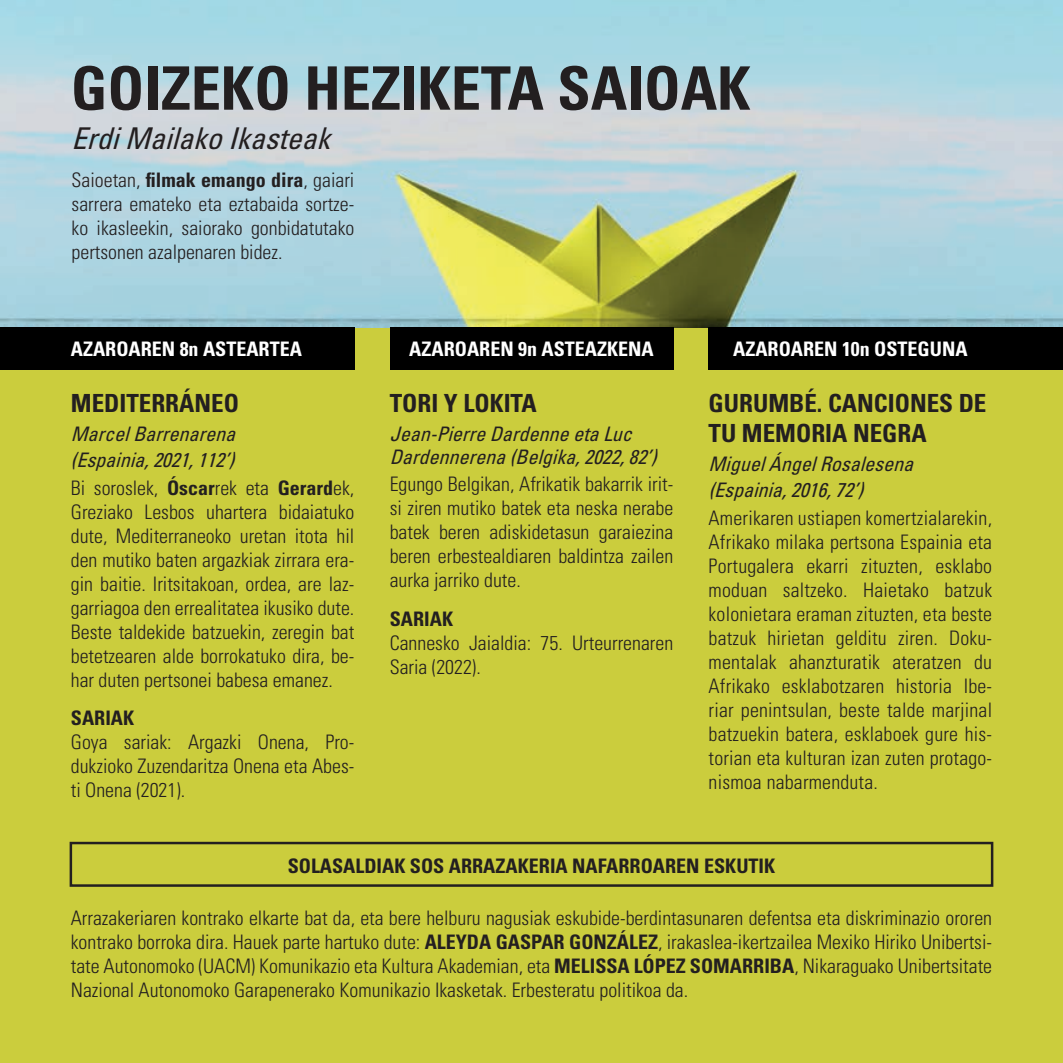
<style>
.page{position:relative;width:1063px;height:1063px;background:#fff}
.page>*{position:absolute;margin:0;border:0;box-sizing:border-box;transform-origin:0 0}
.TITULO_pelicula{font:700 condensed 60px "Univers";color:#231f20}
.TITULO_pelicula-2{font:italic condensed 30px "Univers";color:#231f20}
.SESION{font:700 condensed 25px/30px "Univers";color:#231f20}
.Texto_2{font:300 condensed 20px/24px "Univers";color:#231f20;text-align:justify}
.Datos_tecnicos_2{font:italic condensed 20px/22.5px "Univers";color:#231f20}
.TEXTO{font:300 condensed 20px/24px "Univers";color:#231f20;text-align:justify}
.Tema{font:700 condensed 20px "Univers";color:#fff}
.Texto_2-2{font:700 condensed 20px "Univers";color:#231f20}
.s1{font-weight:700}
</style>
<div class="page">
<div style="left:0;top:327px;width:1063px;height:736px;background:#cbcd3d"></div>
<img style="left:0;top:0;width:1063px;height:327px">
<div style="left:0;top:327px;width:354px;height:43px;background:#000"></div>
<div style="left:70px;top:842px;width:923px;height:45px;border:2px solid #231f20"></div>
<div style="left:390px;top:327px;width:283px;height:43px;background:#000"></div>
<div style="left:709px;top:327px;width:354px;height:43px;background:#000"></div>
<p class="TITULO_pelicula" style="left:71px;top:52px;width:681px">GOIZEKO HEZIKETA SAIOAK</p>
<p class="TITULO_pelicula-2" style="left:72px;top:120px;width:270px">ErdiMailakoIkasteak</p>
<p class="TEXTO" style="left:72px;top:168px;width:284px">Saioetan, <span class="s1">filmak emango dira</span>, gaiari sarrera emateko eta eztabaida sortze&shy;ko ikasleekin, saiorako gonbidatutako pertsonen azalpenaren bidez.</p>
<p class="Tema" style="left:71px;top:337px;width:233px">AZAROAREN 8n ASTEARTEA</p>
<p class="Tema" style="left:409px;top:337px;width:246px">AZAROAREN 9n ASTEAZKENA</p>
<p class="Tema" style="left:733px;top:337px;width:236px">AZAROAREN 10n OSTEGUNA</p>
<p class="SESION" style="left:71px;top:388px;width:170px">MEDITERRÁNEO</p>
<p class="Datos_tecnicos_2" style="left:71px;top:423px;width:173px">MarcelBarrenarena</p>
<p class="Datos_tecnicos_2" style="left:71px;top:449px;width:171px">(Espainia,2021,112’)</p>
<p class="Texto_2" style="left:71px;top:476px;width:285px">Bi soroslek, <span class="s1">Óscar</span>rek eta <span class="s1">Gerard</span>ek, Greziako Lesbos uhartera bidaiatuko dute, Mediterraneoko uretan itota hil den mutiko baten argazkiak zirrara era&shy;gin baitie. Iritsitakoan, ordea, are laz&shy;garriagoa den errealitatea ikusiko dute.<br>Beste taldekide batzuekin, zeregin bat betetzearen alde borrokatuko dira, be&shy;har duten pertsonei babesa emanez.</p>
<p class="Texto_2-2" style="left:71px;top:706px;width:65px">SARIAK</p>
<p class="Texto_2" style="left:71px;top:730px;width:285px">Goya sariak: Argazki Onena, Pro&shy;dukzioko Zuzendaritza Onena eta Abes&shy;ti Onena (2021).</p>
<p class="SESION" style="left:390px;top:388px;width:149px">TORI Y LOKITA</p>
<p class="Datos_tecnicos_2" style="left:390px;top:423px;width:275px">Jean-PierreDardenneetaLuc<br>Dardennerena(Belgika,2022,82’)</p>
<p class="Texto_2" style="left:390px;top:472px;width:285px">Egungo Belgikan, Afrikatik bakarrik irit&shy;si ziren mutiko batek eta neska nerabe batek beren adiskidetasun garaiezina beren erbestealdiaren baldintza zailen aurka jarriko dute.</p>
<p class="Texto_2-2" style="left:390px;top:606px;width:65px">SARIAK</p>
<p class="Texto_2" style="left:390px;top:631px;width:285px">Cannesko Jaialdia: 75. Urteurrenaren<br>Saria (2022).</p>
<p class="SESION" style="left:709px;top:388px;width:279px">GURUMBÉ. CANCIONES DE<br>TU MEMORIA NEGRA</p>
<p class="Datos_tecnicos_2" style="left:709px;top:453px;width:213px">MiguelÁngelRosalesena</p>
<p class="Datos_tecnicos_2" style="left:709px;top:479px;width:162px">(Espainia,2016,72’)</p>
<p class="Texto_2" style="left:709px;top:506px;width:285px">Amerikaren ustiapen komertzialarekin, Afrikako milaka pertsona Espainia eta Portugalera ekarri zituzten, esklabo moduan saltzeko. Haietako batzuk kolonietara eraman zituzten, eta beste batzuk hirietan gelditu ziren. Doku&shy;mentalak ahanzturatik ateratzen du Afrikako esklabotzaren historia Ibe&shy;riar penintsulan, beste talde marjinal batzuekin batera, esklaboek gure his&shy;torian eta kulturan izan zuten protago&shy;nismoa nabarmenduta.</p>
<p class="Texto_2-2" style="left:288px;top:854px;width:489px">SOLASALDIAK SOS ARRAZAKERIA NAFARROAREN ESKUTIK</p>
<p class="Texto_2" style="left:71px;top:906px;width:923px">Arrazakeriaren kontrako elkarte bat da, eta bere helburu nagusiak eskubide-berdintasunaren defentsa eta diskriminazio ororen kontrako borroka dira. Hauek parte hartuko dute: <span class="s1">ALEYDA GASPAR GONZÁLEZ</span>, irakaslea-ikertzailea Mexiko Hiriko Unibertsi&shy;tate Autonomoko (UACM) Komunikazio eta Kultura Akademian, eta <span class="s1">MELISSA LÓPEZ SOMARRIBA</span>, Nikaraguako Unibertsitate Nazional Autonomoko Garapenerako Komunikazio Ikasketak. Erbesteratu politikoa da.</p>
</div>
